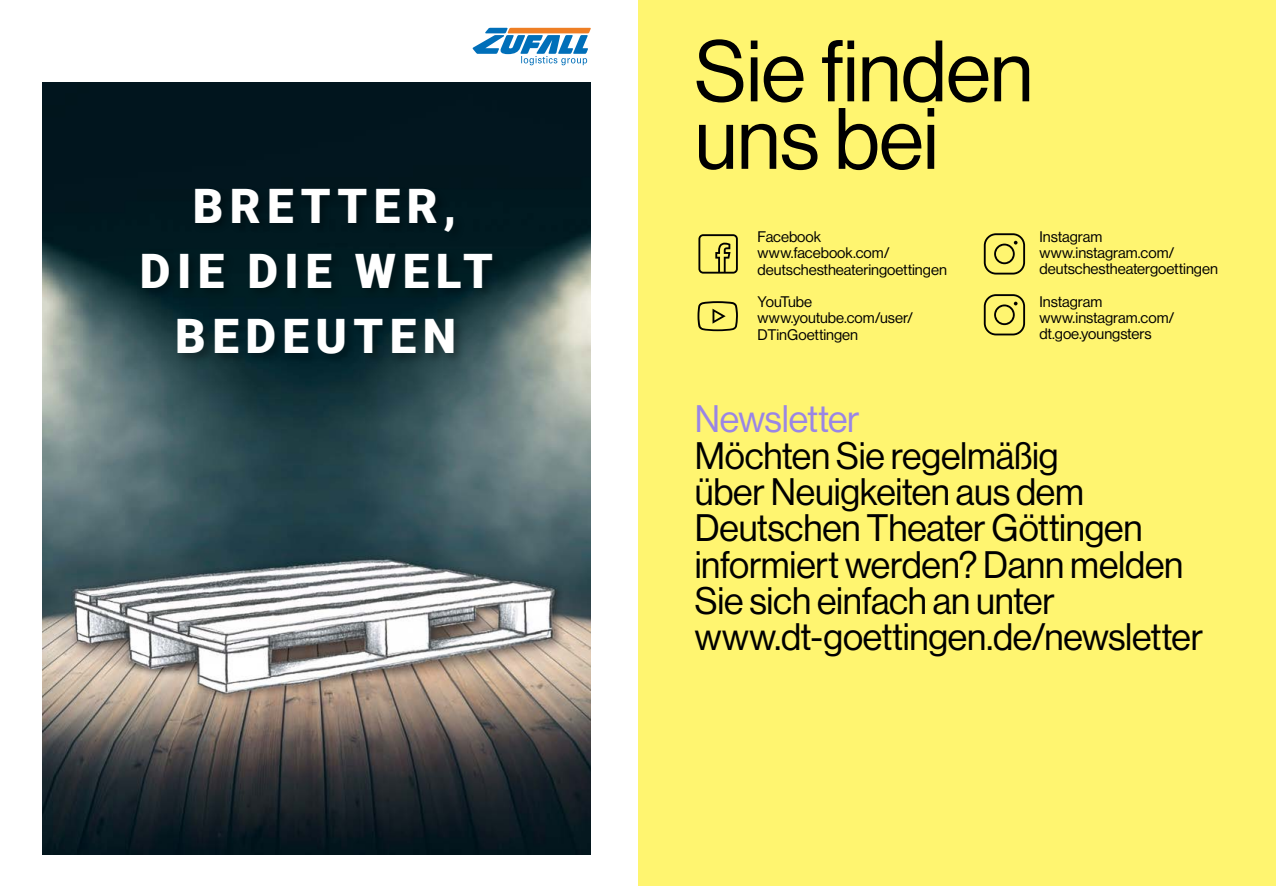
<style>
.page{position:relative;width:1276px;height:886px;background:#fff}
.page>*{position:absolute;margin:0;border:0;box-sizing:border-box;transform-origin:0 0}
.t1{font:85px/67.5px "N Haas Grotesk DS Std 55 Rg";letter-spacing:-.005em;color:#000}
.t2{font:900 47.5px/65px "Roboto";letter-spacing:.135em;color:#fff;text-align:center}
.t3{font:37.5px/36.2px "N Haas Grotesk DS Std 55 Rg";letter-spacing:-.005em;color:#000}
.t4{font:37.5px "N Haas Grotesk DS Std 55 Rg";letter-spacing:-.01em;color:#9a86e5}
.t5{font:15px/16.2px "N Haas Grotesk DS Pro 55 Rg";color:#000}
</style>
<div class="page">
<div style="left:638px;top:0;width:638px;height:886px;background:#fff570"></div>
<svg style="left:698px;top:234px;width:40px;height:40px"></svg>
<svg style="left:983px;top:233px;width:42px;height:41px"></svg>
<svg style="left:983px;top:294px;width:42px;height:41px"></svg>
<svg style="left:697px;top:301px;width:41px;height:30px"></svg>
<img style="left:43px;top:83px;width:547px;height:772px">
<div style="left:140px;top:186px;width:364px;height:179px;background:#000;opacity:.3"></div>
<svg style="left:472px;top:28px;width:119px;height:37px"></svg>
<h2 class="t2" style="left:140px;top:171px;width:355px">BRETTER,<br>DIE DIE WELT<br>BEDEUTEN</h2>
<h1 class="t1" style="left:694px;top:38px;width:340px">Sie finden uns bei</h1>
<p class="t5" style="left:757px;top:229px;width:191px">Facebook www.facebook.com/ deutschestheateringoettingen</p>
<p class="t5" style="left:757px;top:294px;width:157px">YouTube www.youtube.com/user/<br>DTinGoettingen</p>
<p class="t5" style="left:1039px;top:228px;width:180px">Instagram www.instagram.com/ deutschestheatergoettingen</p>
<p class="t5" style="left:1039px;top:293px;width:137px">Instagram www.instagram.com/ dt.goe.youngsters</p>
<h3 class="t4" style="left:694px;top:398px;width:166px">Newsletter</h3>
<h3 class="t3" style="left:694px;top:438px;width:510px">Möchten Sie regelmäßig<br>über Neuigkeiten aus dem<br>Deutschen Theater Göttingen informiert werden? Dann melden<br>Sie sich einfach an unter www.dt-goettingen.de/newsletter</h3>
</div>
